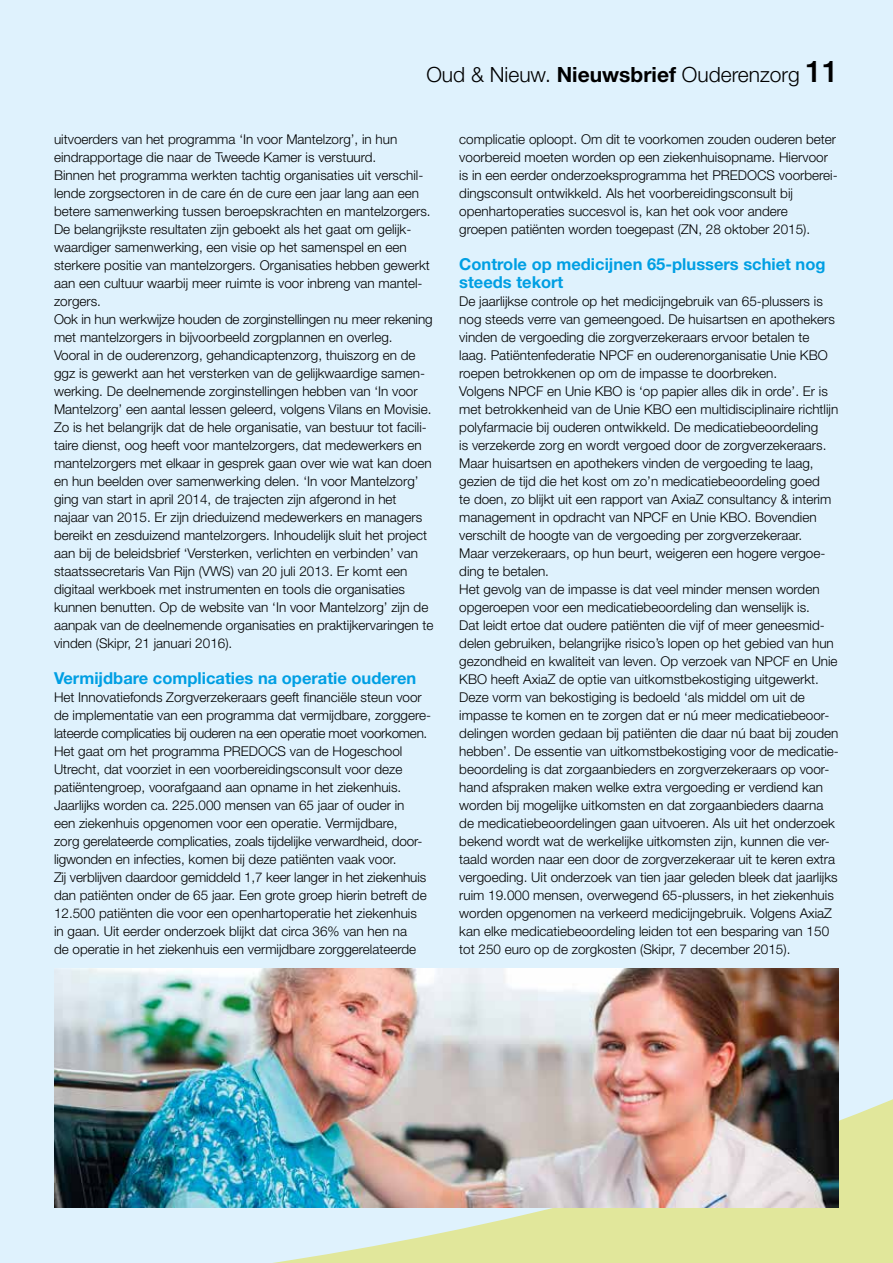
<style>
.page{position:relative;width:893px;height:1263px;background:#dff2fd}
.page>*{position:absolute;margin:0;border:0;box-sizing:border-box;transform-origin:0 0}
.t1{font:300 21px "Helvetica Neue LT Std";color:#000}
.t2{font:700 16.5px/18px "Helvetica Neue LT Std";color:#009fe3}
.t3{font:300 13.5px/18px "Helvetica Neue LT Std";color:#000}
.s1{font-weight:700}
.s2{font-weight:500;font-size:30px}
</style>
<div class="page">
<svg style="left:273px;top:1099px;width:620px;height:164px;fill:#e1e79b"></svg>
<img style="left:54px;top:968px;width:785px;height:240px">
<h1 class="t1" style="left:426px;top:62px;width:414px">Oud &amp; Nieuw. <span class="s1">Nieuwsbrief</span> Ouderenzorg <span class="s2">11</span></h1>
<p class="t3" style="left:54px;top:130px;width:381px">uitvoerders van het programma ‘In voor Mantelzorg’, in hun eindrapportage die naar de Tweede Kamer is verstuurd.<br>Binnen het programma werkten tachtig organisaties uit verschil&shy;lende zorgsectoren in de care én de cure een jaar lang aan een betere samenwerking tussen beroepskrachten en mantelzorgers.<br>De belangrijkste resultaten zijn geboekt als het gaat om gelijk&shy;waardiger samenwerking, een visie op het samenspel en een sterkere positie van mantelzorgers. Organisaties hebben gewerkt aan een cultuur waarbij meer ruimte is voor inbreng van mantel&shy;zorgers.<br>Ook in hun werkwijze houden de zorginstellingen nu meer rekening met mantelzorgers in bijvoorbeeld zorgplannen en overleg.<br>Vooral in de ouderenzorg, gehandicaptenzorg, thuiszorg en de ggz is gewerkt aan het versterken van de gelijkwaardige samen&shy;werking. De deelnemende zorginstellingen hebben van ‘In voor Mantelzorg’ een aantal lessen geleerd, volgens Vilans en Movisie.<br>Zo is het belangrijk dat de hele organisatie, van bestuur tot facili&shy;taire dienst, oog heeft voor mantelzorgers, dat medewerkers en mantelzorgers met elkaar in gesprek gaan over wie wat kan doen en hun beelden over samenwerking delen. ‘In voor Mantelzorg’ ging van start in april 2014, de trajecten zijn afgerond in het najaar van 2015. Er zijn drieduizend medewerkers en managers bereikt en zesduizend mantelzorgers. Inhoudelijk sluit het project aan bij de beleidsbrief ‘Versterken, verlichten en verbinden’ van staatssecretaris Van Rijn (VWS) van 20 juli 2013. Er komt een digitaal werkboek met instrumenten en tools die organisaties kunnen benutten. Op de website van ‘In voor Mantelzorg’ zijn de aanpak van de deelnemende organisaties en praktijkervaringen te vinden (Skipr, 21 januari 2016).</p>
<p class="t2" style="left:54px;top:669px;width:364px">Vermijdbare complicaties na operatie ouderen</p>
<p class="t3" style="left:54px;top:688px;width:379px">Het Innovatiefonds Zorgverzekeraars geeft financiële steun voor de implementatie van een programma dat vermijdbare, zorggere&shy;lateerde complicaties bij ouderen na een operatie moet voorkomen.<br>Het gaat om het programma PREDOCS van de Hogeschool Utrecht, dat voorziet in een voorbereidingsconsult voor deze patiëntengroep, voorafgaand aan opname in het ziekenhuis.<br>Jaarlijks worden ca. 225.000 mensen van 65 jaar of ouder in<br>een ziekenhuis opgenomen voor een operatie. Vermijdbare,<br>zorg gerelateerde complicaties, zoals tijdelijke verwardheid, door&shy;ligwonden en infecties, komen bij deze patiënten vaak voor.<br>Zij verblijven daardoor gemiddeld 1,7 keer langer in het ziekenhuis dan patiënten onder de 65 jaar. Een grote groep hierin betreft de 12.500 patiënten die voor een openhartoperatie het ziekenhuis<br>in gaan. Uit eerder onderzoek blijkt dat circa 36% van hen na<br>de operatie in het ziekenhuis een vermijdbare zorggerelateerde</p>
<p class="t3" style="left:459px;top:130px;width:380px">complicatie oploopt. Om dit te voorkomen zouden ouderen beter voorbereid moeten worden op een ziekenhuisopname. Hiervoor is in een eerder onderzoeksprogramma het PREDOCS voorberei&shy;dingsconsult ontwikkeld. Als het voorbereidingsconsult bij openhartoperaties succesvol is, kan het ook voor andere groepen patiënten worden toegepast (ZN, 28 oktober 2015).</p>
<p class="t2" style="left:459px;top:255px;width:368px">Controle op medicijnen 65-plussers schiet nog steeds tekort</p>
<p class="t3" style="left:459px;top:292px;width:381px">De jaarlijkse controle op het medicijngebruik van 65-plussers is nog steeds verre van gemeengoed. De huisartsen en apothekers vinden de vergoeding die zorgverzekeraars ervoor betalen te laag. Patiëntenfederatie NPCF en ouderenorganisatie Unie KBO roepen betrokkenen op om de impasse te doorbreken.<br>Volgens NPCF en Unie KBO is ‘op papier alles dik in orde’. Er is met betrokkenheid van de Unie KBO een multidisciplinaire richtlijn polyfarmacie bij ouderen ontwikkeld. De medicatiebeoordeling<br>is verzekerde zorg en wordt vergoed door de zorgverzekeraars.<br>Maar huisartsen en apothekers vinden de vergoeding te laag, gezien de tijd die het kost om zo’n medicatiebeoordeling goed<br>te doen, zo blijkt uit een rapport van AxiaZ consultancy &amp; interim management in opdracht van NPCF en Unie KBO. Bovendien verschilt de hoogte van de vergoeding per zorgverzekeraar.<br>Maar verzekeraars, op hun beurt, weigeren een hogere vergoe&shy;ding te betalen.<br>Het gevolg van de impasse is dat veel minder mensen worden opgeroepen voor een medicatiebeoordeling dan wenselijk is.<br>Dat leidt ertoe dat oudere patiënten die vijf of meer geneesmid&shy;delen gebruiken, belangrijke risico’s lopen op het gebied van hun gezondheid en kwaliteit van leven. Op verzoek van NPCF en Unie KBO heeft AxiaZ de optie van uitkomstbekostiging uitgewerkt.<br>Deze vorm van bekostiging is bedoeld ‘als middel om uit de impasse te komen en te zorgen dat er nú meer medicatiebeoor&shy;delingen worden gedaan bij patiënten die daar nú baat bij zouden hebben’. De essentie van uitkomstbekostiging voor de medicatie&shy;beoordeling is dat zorgaanbieders en zorgverzekeraars op voor&shy;hand afspraken maken welke extra vergoeding er verdiend kan worden bij mogelijke uitkomsten en dat zorgaanbieders daarna de medicatiebeoordelingen gaan uitvoeren. Als uit het onderzoek bekend wordt wat de werkelijke uitkomsten zijn, kunnen die ver&shy;taald worden naar een door de zorgverzekeraar uit te keren extra vergoeding. Uit onderzoek van tien jaar geleden bleek dat jaarlijks ruim 19.000 mensen, overwegend 65-plussers, in het ziekenhuis worden opgenomen na verkeerd medicijngebruik. Volgens AxiaZ kan elke medicatiebeoordeling leiden tot een besparing van 150 tot 250 euro op de zorgkosten (Skipr, 7 december 2015).</p>
</div>
